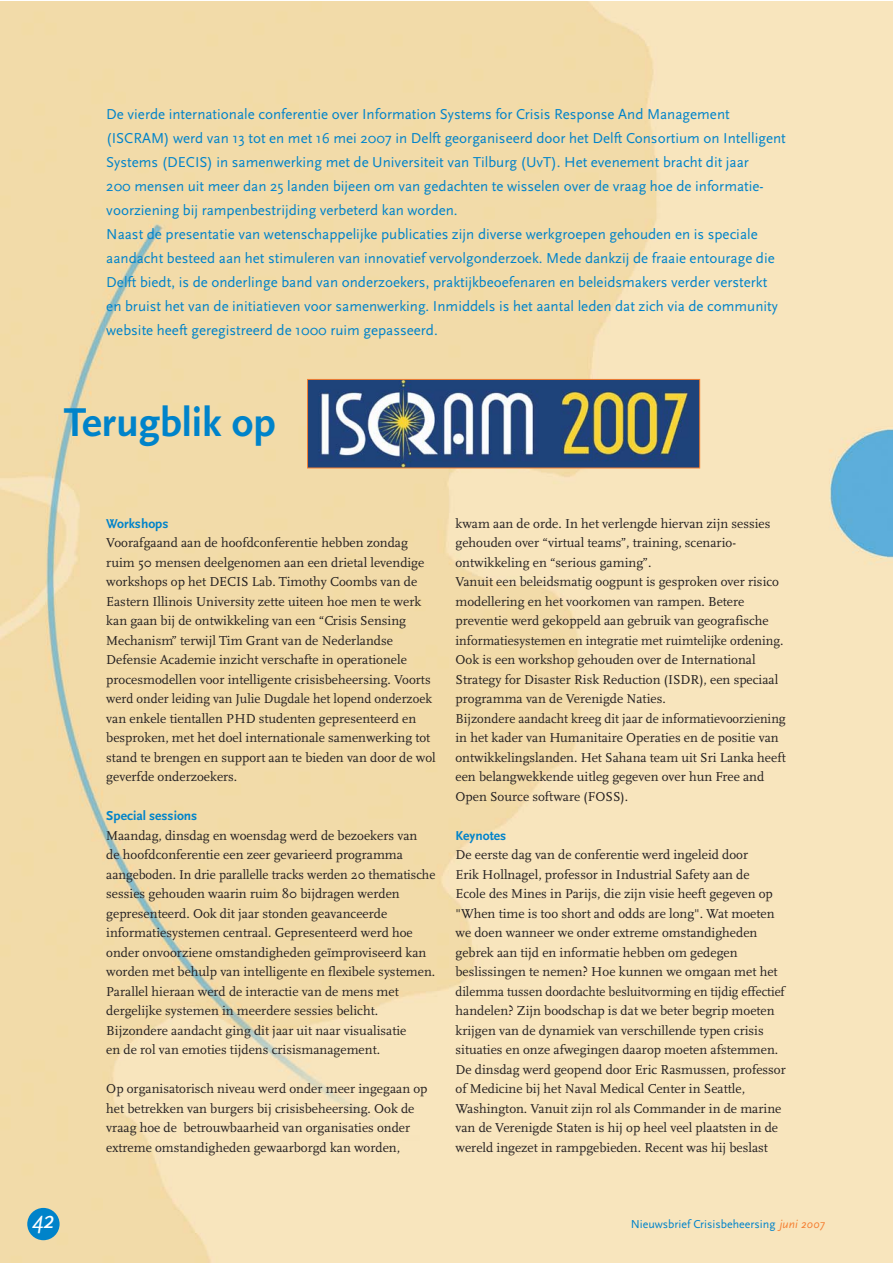
<style>
.page{position:relative;width:893px;height:1263px;background:#fff}
.page>*{position:absolute;margin:0;border:0;box-sizing:border-box;transform-origin:0 0}
.t1{font:700 42px "Scala Sans";color:#0083ca}
.t2{font:italic 25.35px "Scala Sans";color:#fff}
.t3{font:15px/24px "Scala Sans";color:#0083ca}
.t4{font:13.5px/19.5px "Scala";color:#231f20}
.t5{font:700 13.5px "Scala Sans";color:#0083ca}
.t6{font:12px "Scala Sans";color:#0083ca}
.s1{font-style:italic;color:#f57f32}
</style>
<div class="page">
<img style="left:0;top:1px;width:893px;height:1262px">
<div style="left:27px;top:1208px;width:33px;height:32px;background:#0083ca;border-radius:50%"></div>
<img style="left:309px;top:381px;width:389px;height:85px">
<div style="left:307px;top:379px;width:393px;height:89px;border:1px solid #f57f32"></div>
<p class="t3" style="left:106px;top:103px;width:681px">De vierde internationale conferentie over Information Systems for Crisis Response And Management (ISCRAM) werd van 13 tot en met 16 mei 2007 in Delft georganiseerd door het Delft Consortium on Intelligent Systems (DECIS) in samenwerking met de Universiteit van Tilburg (UvT). Het evenement bracht dit jaar<br>200 mensen uit meer dan 25 landen bijeen om van gedachten te wisselen over de vraag hoe de informatie&shy;voorziening bij rampenbestrijding verbeterd kan worden.<br>Naast de presentatie van wetenschappelijke publicaties zijn diverse werkgroepen gehouden en is speciale aandacht besteed aan het stimuleren van innovatief vervolgonderzoek. Mede dankzij de fraaie entourage die Delft biedt, is de onderlinge band van onderzoekers, praktijkbeoefenaren en beleidsmakers verder versterkt en bruist het van de initiatieven voor samenwerking. Inmiddels is het aantal leden dat zich via de community website heeft geregistreerd de 1000 ruim gepasseerd.</p>
<h1 class="t1" style="left:64px;top:403px;width:214px">Terugblik op</h1>
<h2 class="t2" style="left:32px;top:1208px;width:23px">42</h2>
<p class="t5" style="left:106px;top:517px;width:64px">Workshops</p>
<p class="t4" style="left:106px;top:534px;width:331px">Voorafgaand aan de hoofdconferentie hebben zondag ruim 50 mensen deelgenomen aan een drietal levendige workshops op het DECIS Lab. Timothy Coombs van de Eastern Illinois University zette uiteen hoe men te werk kan gaan bij de ontwikkeling van een “Crisis Sensing Mechanism” terwijl Tim Grant van de Nederlandse Defensie Academie inzicht verschafte in operationele procesmodellen voor intelligente crisisbeheersing. Voorts werd onder leiding van Julie Dugdale het lopend onderzoek van enkele tientallen PHD studenten gepresenteerd en besproken, met het doel internationale samenwerking tot stand te brengen en support aan te bieden van door de wol geverfde onderzoekers.</p>
<p class="t5" style="left:106px;top:810px;width:93px">Special sessions</p>
<p class="t4" style="left:106px;top:826px;width:331px">Maandag, dinsdag en woensdag werd de bezoekers van<br>de hoofdconferentie een zeer gevarieerd programma aangeboden. In drie parallelle tracks werden 20 thematische sessies gehouden waarin ruim 80 bijdragen werden gepresenteerd. Ook dit jaar stonden geavanceerde informatiesystemen centraal. Gepresenteerd werd hoe onder onvoorziene omstandigheden geïmproviseerd kan worden met behulp van intelligente en flexibele systemen.<br>Parallel hieraan werd de interactie van de mens met dergelijke systemen in meerdere sessies belicht.<br>Bijzondere aandacht ging dit jaar uit naar visualisatie<br>en de rol van emoties tijdens crisismanagement.</p>
<p class="t4" style="left:106px;top:1080px;width:323px">Op organisatorisch niveau werd onder meer ingegaan op het betrekken van burgers bij crisisbeheersing. Ook de vraag hoe de betrouwbaarheid van organisaties onder extreme omstandigheden gewaarborgd kan worden,</p>
<p class="t4" style="left:455px;top:514px;width:332px">kwam aan de orde. In het verlengde hiervan zijn sessies gehouden over “virtual teams”, training, scenario&shy;ontwikkeling en “serious gaming”.<br>Vanuit een beleidsmatig oogpunt is gesproken over risico modellering en het voorkomen van rampen. Betere preventie werd gekoppeld aan gebruik van geografische informatiesystemen en integratie met ruimtelijke ordening.<br>Ook is een workshop gehouden over de International Strategy for Disaster Risk Reduction (ISDR), een speciaal programma van de Verenigde Naties.<br>Bijzondere aandacht kreeg dit jaar de informatievoorziening in het kader van Humanitaire Operaties en de positie van ontwikkelingslanden. Het Sahana team uit Sri Lanka heeft een belangwekkende uitleg gegeven over hun Free and Open Source software (FOSS).</p>
<p class="t5" style="left:455px;top:829px;width:52px">Keynotes</p>
<p class="t4" style="left:455px;top:846px;width:332px">De eerste dag van de conferentie werd ingeleid door<br>Erik Hollnagel, professor in Industrial Safety aan de<br>Ecole des Mines in Parijs, die zijn visie heeft gegeven op "When time is too short and odds are long". Wat moeten we doen wanneer we onder extreme omstandigheden gebrek aan tijd en informatie hebben om gedegen beslissingen te nemen? Hoe kunnen we omgaan met het dilemma tussen doordachte besluitvorming en tijdig effectief handelen? Zijn boodschap is dat we beter begrip moeten krijgen van de dynamiek van verschillende typen crisis situaties en onze afwegingen daarop moeten afstemmen.<br>De dinsdag werd geopend door Eric Rasmussen, professor of Medicine bij het Naval Medical Center in Seattle, Washington. Vanuit zijn rol als Commander in de marine van de Verenigde Staten is hij op heel veel plaatsten in de wereld ingezet in rampgebieden. Recent was hij beslast</p>
<p class="t6" style="left:631px;top:1218px;width:196px">Nieuwsbrief Crisisbeheersing <span class="s1">juni 2007</span></p>
</div>
